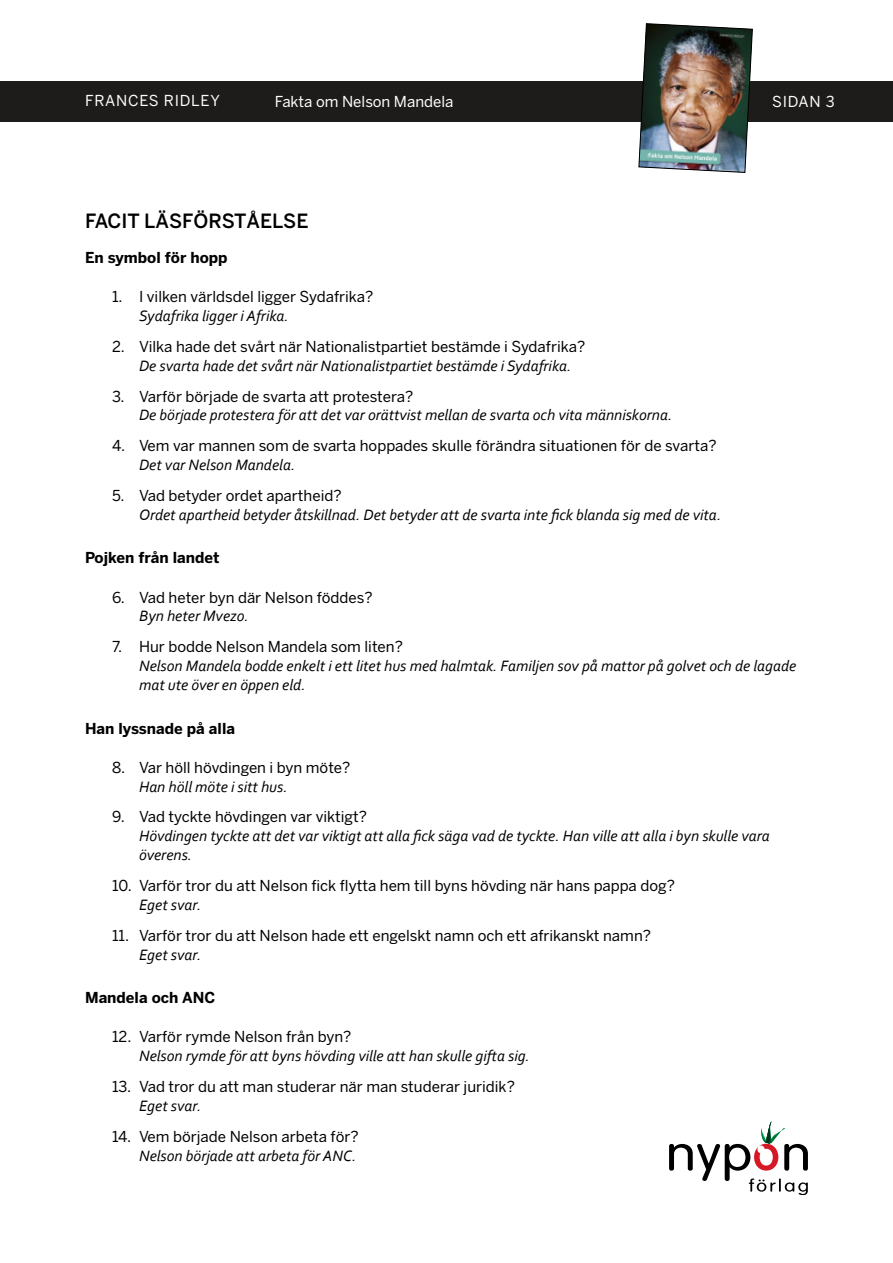
<style>
.page{position:relative;width:893px;height:1263px;background:#fff}
.page>*{position:absolute;margin:0;border:0;box-sizing:border-box;transform-origin:0 0}
.t1{font:500 19.5px "Benton Sans";color:#000}
.t2{font:italic 15.75px/18.9px "Corbel";color:#000}
.t3{font:15px "Benton Sans";color:#000}
.t4{font:700 15px "Benton Sans";color:#000}
.t5{font:15px "Benton Sans";color:#fff}
.t6{font:15px "Benton Sans";letter-spacing:.05em;color:#fff}
</style>
<div class="page">
<div style="left:0;top:81px;width:893px;height:40px;background:#1d1c1a"></div>
<svg style="left:669px;top:1121px;width:139px;height:74px"></svg>
<img style="left:638px;top:23px;width:115px;height:150px">
<p class="t6" style="left:85px;top:91px;width:136px">FRANCES RIDLEY</p>
<p class="t5" style="left:275px;top:93px;width:180px">Fakta om Nelson Mandela</p>
<p class="t5" style="left:772px;top:93px;width:64px">SIDAN 3</p>
<p class="t1" style="left:85px;top:210px;width:225px">FACIT LÄSFÖRSTÅELSE</p>
<p class="t4" style="left:85px;top:249px;width:144px">En symbol för hopp</p>
<p class="t3" style="left:112px;top:288px;width:263px">1. I vilken världsdel ligger Sydafrika?</p>
<p class="t2" style="left:139px;top:306px;width:151px">Sydafrika ligger i Afrika.</p>
<p class="t3" style="left:112px;top:338px;width:475px">2. Vilka hade det svårt när Nationalistpartiet bestämde i Sydafrika?</p>
<p class="t2" style="left:139px;top:356px;width:434px">De svarta hade det svårt när Nationalistpartiet bestämde i Sydafrika.</p>
<p class="t3" style="left:112px;top:387px;width:303px">3. Varför började de svarta att protestera?</p>
<p class="t2" style="left:139px;top:405px;width:535px">De började protestera för att det var orättvist mellan de svarta och vita människorna.</p>
<p class="t3" style="left:112px;top:437px;width:606px">4. Vem var mannen som de svarta hoppades skulle förändra situationen för de svarta?</p>
<p class="t2" style="left:139px;top:455px;width:158px">Det var Nelson Mandela.</p>
<p class="t3" style="left:112px;top:487px;width:231px">5. Vad betyder ordet apartheid?</p>
<p class="t2" style="left:139px;top:505px;width:584px">Ordet apartheid betyder åtskillnad. Det betyder att de svarta inte fick blanda sig med de vita.</p>
<p class="t4" style="left:85px;top:549px;width:136px">Pojken från landet</p>
<p class="t3" style="left:112px;top:588px;width:262px">6. Vad heter byn där Nelson föddes?</p>
<p class="t2" style="left:139px;top:606px;width:111px">Byn heter Mvezo.</p>
<p class="t3" style="left:112px;top:638px;width:292px">7. Hur bodde Nelson Mandela som liten?</p>
<p class="t2" style="left:139px;top:656px;width:659px">Nelson Mandela bodde enkelt i ett litet hus med halmtak. Familjen sov på mattor på golvet och de lagade mat ute över en öppen eld.</p>
<p class="t4" style="left:85px;top:719px;width:152px">Han lyssnade på alla</p>
<p class="t3" style="left:112px;top:759px;width:240px">8. Var höll hövdingen i byn möte?</p>
<p class="t2" style="left:139px;top:777px;width:150px">Han höll möte i sitt hus.</p>
<p class="t3" style="left:112px;top:808px;width:256px">9. Vad tyckte hövdingen var viktigt?</p>
<p class="t2" style="left:139px;top:826px;width:632px">Hövdingen tyckte att det var viktigt att alla fick säga vad de tyckte. Han ville att alla i byn skulle vara överens.</p>
<p class="t3" style="left:112px;top:877px;width:564px">10. Varför tror du att Nelson fick flytta hem till byns hövding när hans pappa dog?</p>
<p class="t2" style="left:139px;top:895px;width:64px">Eget svar.</p>
<p class="t3" style="left:112px;top:926px;width:540px">11. Varför tror du att Nelson hade ett engelskt namn och ett afrikanskt namn?</p>
<p class="t2" style="left:139px;top:944px;width:64px">Eget svar.</p>
<p class="t4" style="left:85px;top:989px;width:132px">Mandela och ANC</p>
<p class="t3" style="left:112px;top:1028px;width:241px">12. Varför rymde Nelson från byn?</p>
<p class="t2" style="left:139px;top:1046px;width:392px">Nelson rymde för att byns hövding ville att han skulle gifta sig.</p>
<p class="t3" style="left:112px;top:1078px;width:404px">13. Vad tror du att man studerar när man studerar juridik?</p>
<p class="t2" style="left:139px;top:1096px;width:64px">Eget svar.</p>
<p class="t3" style="left:112px;top:1127px;width:248px">14. Vem började Nelson arbeta för?</p>
<p class="t2" style="left:139px;top:1145px;width:219px">Nelson började att arbeta för ANC.</p>
</div>
